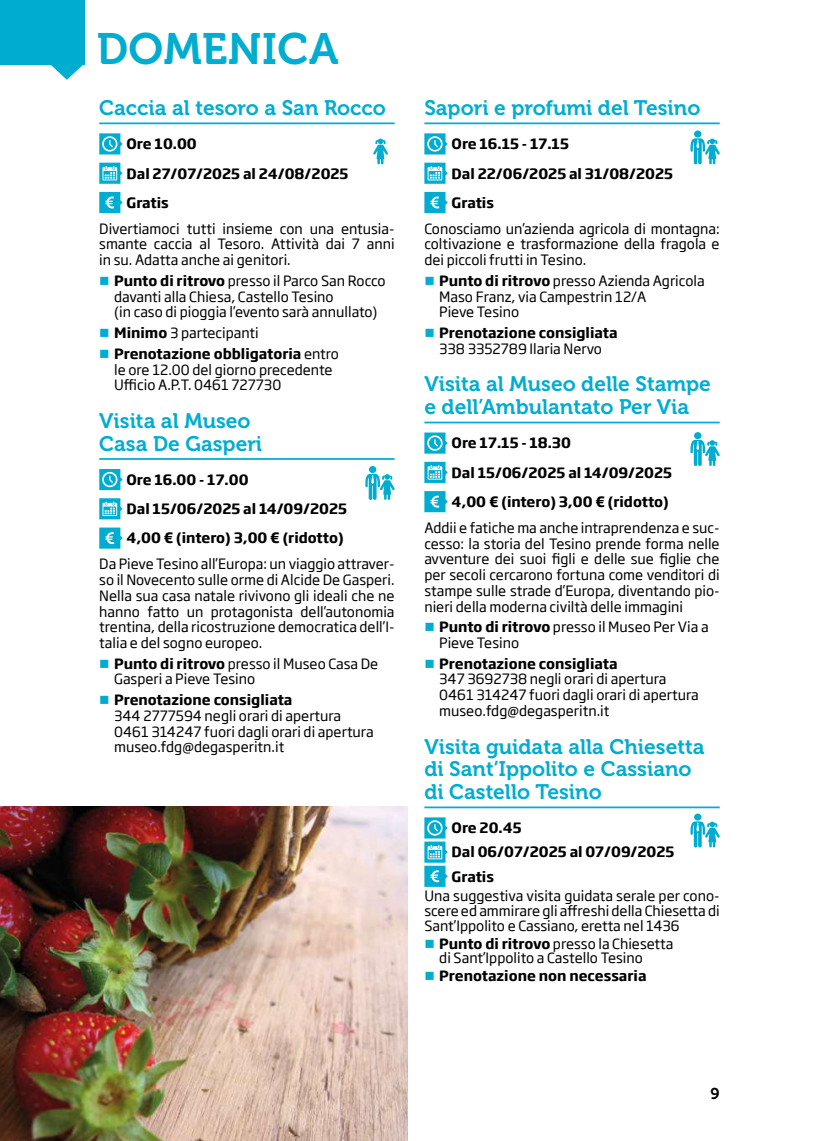
<style>
.page{position:relative;width:819px;height:1141px;background:#fff}
.page>*{position:absolute;margin:0;border:0;box-sizing:border-box;transform-origin:0 0}
.t1{font:43.75px "Museo 700";letter-spacing:.01em;color:#00add0}
.t2{font:21px/22.8px "Museo 700";color:#00add0}
.t3{font:15.75px "Museo 700";color:#000}
.t4{font:14px/15.8px "Soho Gothic Std";color:#000}
.t5{font:700 14px/29.2px "Soho Gothic Std";color:#000}
.s1{color:#00add0}
.s2{font-weight:700}
.s3{font-weight:400}
</style>
<div class="page">
<div style="left:0;top:0;width:85px;height:64px;background:#00add0"></div>
<svg style="left:49px;top:64px;width:36px;height:16px"></svg>
<hr style="left:99px;top:122px;width:295px;height:2px;background:#00add0">
<hr style="left:99px;top:458px;width:295px;height:2px;background:#00add0">
<svg style="left:99px;top:133px;width:24px;height:21px"></svg>
<svg style="left:99px;top:163px;width:24px;height:21px"></svg>
<svg style="left:99px;top:192px;width:24px;height:21px"></svg>
<svg style="left:99px;top:469px;width:24px;height:21px"></svg>
<svg style="left:99px;top:498px;width:24px;height:21px"></svg>
<svg style="left:99px;top:528px;width:24px;height:21px"></svg>
<hr style="left:424px;top:122px;width:295px;height:2px;background:#00add0">
<hr style="left:424px;top:422px;width:295px;height:1px;background:#00add0">
<hr style="left:424px;top:806px;width:295px;height:2px;background:#00add0">
<svg style="left:424px;top:133px;width:23px;height:21px"></svg>
<svg style="left:424px;top:163px;width:23px;height:21px"></svg>
<svg style="left:424px;top:192px;width:23px;height:21px"></svg>
<svg style="left:424px;top:433px;width:23px;height:21px"></svg>
<svg style="left:424px;top:462px;width:23px;height:21px"></svg>
<svg style="left:424px;top:491px;width:23px;height:21px"></svg>
<svg style="left:424px;top:817px;width:23px;height:70px"></svg>
<img style="left:0;top:806px;width:407px;height:335px">
<svg style="left:373px;top:138px;width:15px;height:27px"></svg>
<svg style="left:690px;top:130px;width:29px;height:35px"></svg>
<svg style="left:365px;top:466px;width:30px;height:34px"></svg>
<svg style="left:690px;top:432px;width:29px;height:34px"></svg>
<svg style="left:690px;top:814px;width:29px;height:34px"></svg>
<h1 class="t1" style="left:97px;top:25px;width:243px">DOMENICA</h1>
<h2 class="t2" style="left:99px;top:97px;width:288px">Caccia al tesoro a San Rocco</h2>
<p class="t5" style="left:126px;top:130px;width:223px">Ore 10.00<br>Dal 27/07/2025 al 24/08/2025<br>Gratis</p>
<p class="t4" style="left:99px;top:221px;width:297px;text-align:justify">Divertiamoci tutti insieme con una entusia&shy;smante caccia al Tesoro. Attività dai 7 anni in su. Adatta anche ai genitori.</p>
<p class="t4" style="left:114px;top:273px;width:273px;text-indent:-15px"><span class="s1">■</span> <span class="s2">Punto di ritrovo</span> presso il Parco San Rocco davanti alla Chiesa, Castello Tesino<br>(in caso di pioggia l’evento sarà annullato)</p>
<p class="t4" style="left:99px;top:325px;width:161px"><span class="s1">■</span> <span class="s2">Minimo</span> 3 partecipanti</p>
<p class="t4" style="left:114px;top:346px;width:226px;text-indent:-15px"><span class="s1">■</span> <span class="s2">Prenotazione obbligatoria</span> entro le ore 12.00 del giorno precedente<br>Ufficio A.P.T. 0461 727730</p>
<h2 class="t2" style="left:99px;top:409px;width:164px">Visita al Museo<br>Casa De Gasperi</h2>
<p class="t5" style="left:126px;top:465px;width:222px">Ore 16.00 - 17.00<br>Dal 15/06/2025 al 14/09/2025<br>4,00 € (intero) 3,00 € (ridotto)</p>
<p class="t4" style="left:99px;top:556px;width:297px;text-align:justify">Da Pieve Tesino all’Europa: un viaggio attraver&shy;so il Novecento sulle orme di Alcide De Gasperi.<br>Nella sua casa natale rivivono gli ideali che ne hanno fatto un protagonista dell’autonomia trentina, della ricostruzione democratica dell’I&shy;talia e del sogno europeo.</p>
<p class="t4" style="left:114px;top:656px;width:266px;text-indent:-15px"><span class="s1">■</span> <span class="s2">Punto di ritrovo</span> presso il Museo Casa De<br>Gasperi a Pieve Tesino</p>
<p class="t4" style="left:114px;top:692px;width:261px;text-indent:-15px"><span class="s1">■</span> <span class="s2">Prenotazione consigliata<br></span>344 2777594 negli orari di apertura 0461 314247 fuori dagli orari di apertura museo.fdg@degasperitn.it</p>
<h2 class="t2" style="left:424px;top:97px;width:277px">Sapori e profumi del Tesino</h2>
<p class="t5" style="left:451px;top:130px;width:223px">Ore 16.15 - 17.15<br>Dal 22/06/2025 al 31/08/2025<br>Gratis</p>
<p class="t4" style="left:424px;top:221px;width:297px;text-align:justify">Conosciamo un’azienda agricola di montagna: coltivazione e trasformazione della fragola e dei piccoli frutti in Tesino.</p>
<p class="t4" style="left:439px;top:273px;width:267px;text-indent:-15px"><span class="s1">■</span> <span class="s2">Punto di ritrovo</span> presso Azienda Agricola<br>Maso Franz, via Campestrin 12/A<br>Pieve Tesino</p>
<p class="t5" style="left:424px;top:325px;width:195px;line-height:15.8px;text-align:center"><span class="s1">■</span> Prenotazione consigliata<br><span class="s3">338 3352789 Ilaria Nervo</span></p>
<h2 class="t2" style="left:424px;top:373px;width:288px">Visita al Museo delle Stampe e dell’Ambulantato Per Via</h2>
<p class="t5" style="left:451px;top:429px;width:222px">Ore 17.15 - 18.30<br>Dal 15/06/2025 al 14/09/2025<br>4,00 € (intero) 3,00 € (ridotto)</p>
<p class="t4" style="left:424px;top:520px;width:297px;text-align:justify">Addii e fatiche ma anche intraprendenza e suc&shy;cesso: la storia del Tesino prende forma nelle avventure dei suoi figli e delle sue figlie che per secoli cercarono fortuna come venditori di stampe sulle strade d’Europa, diventando pio&shy;nieri della moderna civiltà delle immagini</p>
<p class="t4" style="left:439px;top:619px;width:271px;text-indent:-15px"><span class="s1">■</span> <span class="s2">Punto di ritrovo</span> presso il Museo Per Via a<br>Pieve Tesino</p>
<p class="t4" style="left:439px;top:656px;width:261px;text-indent:-15px"><span class="s1">■</span> <span class="s2">Prenotazione consigliata<br></span>347 3692738 negli orari di apertura 0461 314247 fuori dagli orari di apertura museo.fdg@degasperitn.it</p>
<h2 class="t2" style="left:424px;top:735px;width:282px">Visita guidata alla Chiesetta di Sant’Ippolito e Cassiano di Castello Tesino</h2>
<p class="t5" style="left:451px;top:816px;width:224px;line-height:24.2px">Ore 20.45<br>Dal 06/07/2025 al 07/09/2025<br>Gratis</p>
<p class="t4" style="left:424px;top:889px;width:297px;line-height:14.9px;text-align:justify">Una suggestiva visita guidata serale per cono&shy;scere ed ammirare gli affreshi della Chiesetta di Sant’Ippolito e Cassiano, eretta nel 1436</p>
<p class="t4" style="left:439px;top:936px;width:236px;line-height:14.9px;text-indent:-15px"><span class="s1">■</span> <span class="s2">Punto di ritrovo</span> presso la Chiesetta di Sant’Ippolito a Castello Tesino</p>
<p class="t5" style="left:424px;top:961px;width:224px"><span class="s1">■</span> Prenotazione non necessaria</p>
<p class="t3" style="left:710px;top:1085px;width:11px">9</p>
</div>
